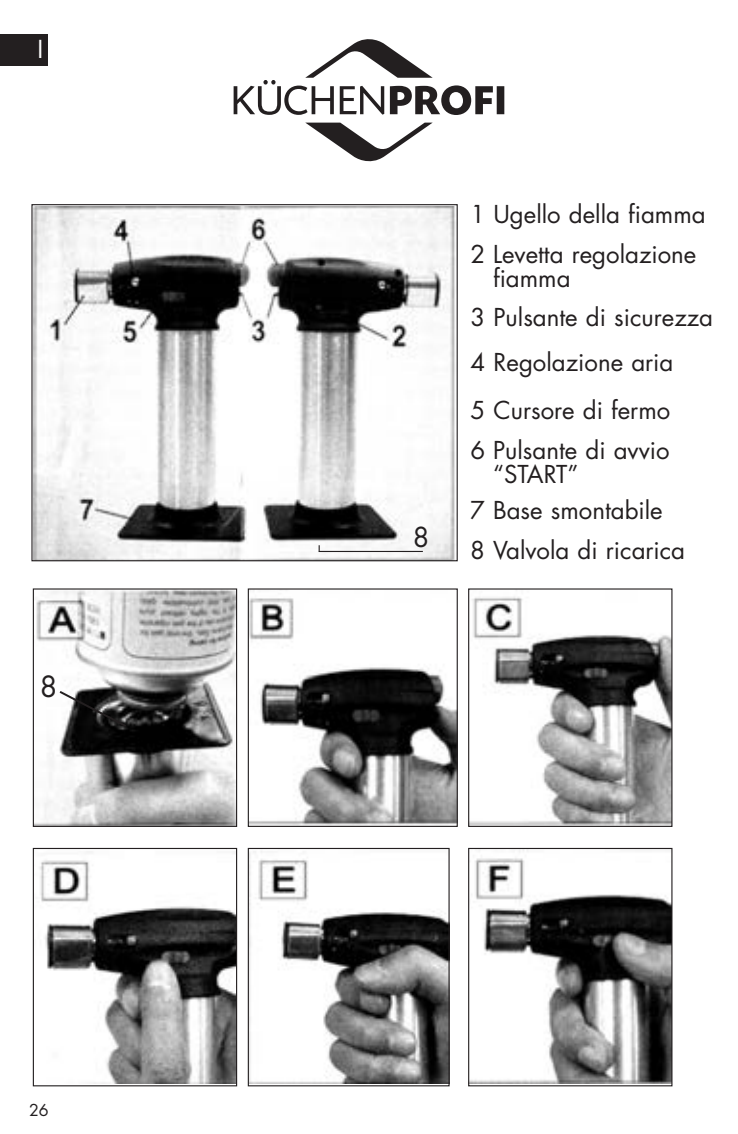
<style>
.page{position:relative;width:738px;height:1134px;background:#fff}
.page>*{position:absolute;margin:0;border:0;box-sizing:border-box;transform-origin:0 0}
.t1{font:28.4px "Futura";color:#231f20}
.t2{font:26.8px "Futura";color:#231f20}
.t3{font:24px/40px "Futura";color:#231f20}
.t4{font:24px "Futura";color:#fff}
.t5{font:16px "Futura";color:#231f20}
</style>
<div class="page">
<div style="left:0;top:34px;width:48px;height:32px;background:#231f20"></div>
<svg style="left:306px;top:123px;width:126px;height:38px"></svg>
<svg style="left:233px;top:39px;width:271px;height:76px"></svg>
<img style="left:33px;top:206px;width:422px;height:353px">
<div style="left:31px;top:204px;width:426px;height:357px;border:1px solid #231f20"></div>
<img style="left:35px;top:590px;width:200px;height:235px">
<div style="left:33px;top:588px;width:204px;height:239px;border:1px solid #231f20"></div>
<img style="left:249px;top:590px;width:206px;height:235px">
<div style="left:247px;top:588px;width:210px;height:239px;border:1px solid #231f20"></div>
<img style="left:470px;top:596px;width:200px;height:229px">
<div style="left:468px;top:588px;width:204px;height:239px;border:1px solid #231f20"></div>
<img style="left:39px;top:851px;width:196px;height:233px">
<div style="left:33px;top:848px;width:204px;height:238px;border:1px solid #231f20"></div>
<img style="left:249px;top:851px;width:198px;height:233px">
<div style="left:247px;top:848px;width:202px;height:238px;border:1px solid #231f20"></div>
<img style="left:470px;top:850px;width:200px;height:234px">
<div style="left:468px;top:848px;width:204px;height:238px;border:1px solid #231f20"></div>
<svg style="left:57px;top:689px;width:71px;height:40px"></svg>
<hr style="left:318px;top:551px;width:104px;height:1px;background:#231f20">
<p class="t4" style="left:37px;top:38px;width:7px">I</p>
<p class="t1" style="left:40px;top:673px;width:19px">8</p>
<p class="t5" style="left:29px;top:1103px;width:21px">26</p>
<p class="t2" style="left:412px;top:525px;width:18px">8</p>
<p class="t3" style="left:470px;top:196px;width:236px">1 Ugello della fiamma<br>2 Levetta regolazione</p>
<p class="t3" style="left:470px;top:261px;width:244px;line-height:38.4px;text-indent:22px">fiamma<br>3 Pulsante di sicurezza</p>
<p class="t3" style="left:470px;top:340px;width:204px;line-height:48px">4 Regolazione aria<br>5 Cursore di fermo</p>
<p class="t3" style="left:492px;top:440px;width:178px;line-height:24px;text-indent:-23px">6 Pulsante di avvio “START”</p>
<p class="t3" style="left:470px;top:493px;width:216px">7 Base smontabile<br>8 Valvola di ricarica</p>
</div>
